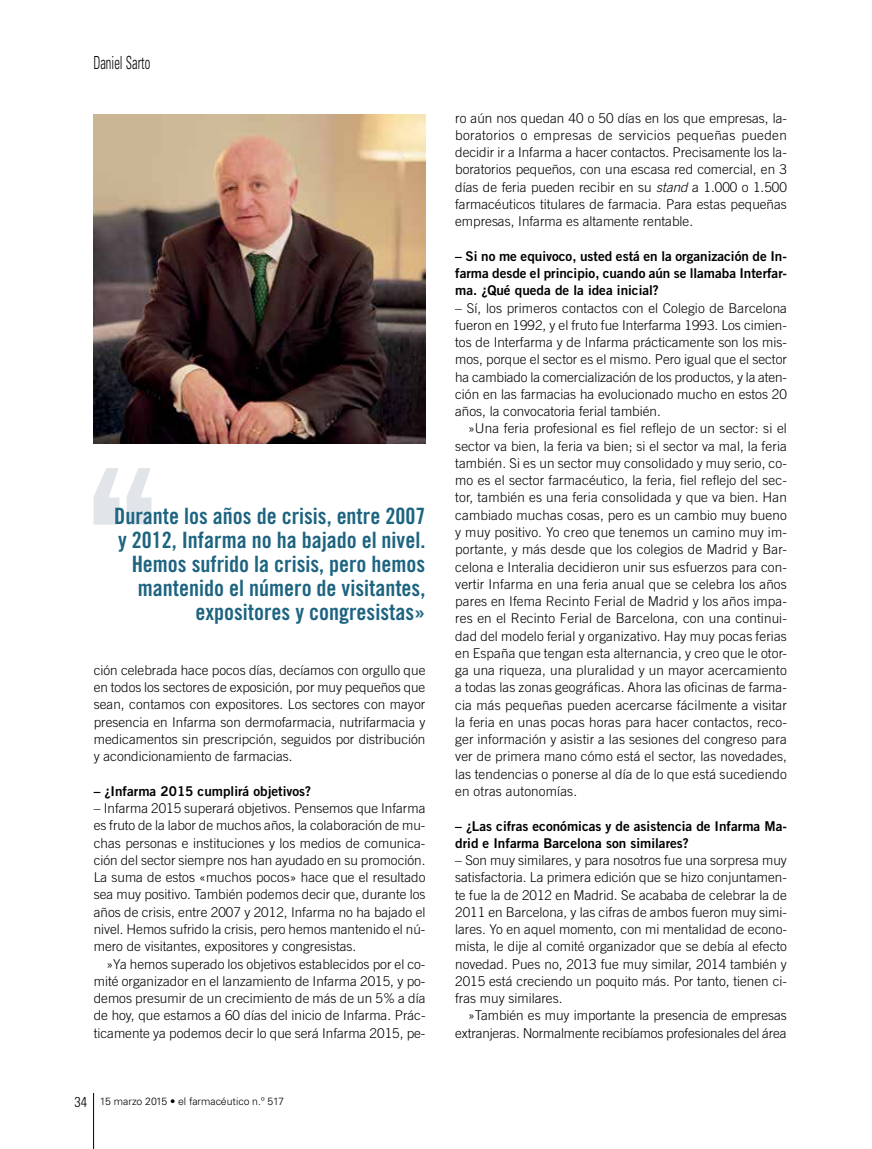
<style>
.page{position:relative;width:872px;height:1149px;background:#fff}
.page>*{position:absolute;margin:0;border:0;box-sizing:border-box;transform-origin:0 0}
.t1{font:22.5px/24px "Trade Gothic LT Std Bd Cn 20";color:#1d6481;text-align:right}
.t2{font:300 condensed 18px "Univers LT Std";color:#000;scale:.7 1}
.t3{font:300 condensed 14.25px "Univers LT Std";color:#000}
.t4{font:300 13.5px/17.2px "Trade Gothic LT Std";color:#000;text-align:justify}
.t5{font:13.5px/17.2px "Trade Gothic LT Std Bd 2";color:#000;text-align:justify}
.t6{font:300 10.5px "Univers LT Std";color:#000}
.s1{font-style:italic}
</style>
<div class="page">
<hr style="left:93px;top:1092px;width:1px;height:56px;background:#000">
<svg style="left:127px;top:468px;width:24px;height:56px"></svg>
<svg style="left:94px;top:468px;width:25px;height:56px"></svg>
<img style="left:94px;top:115px;width:331px;height:328px">
<h2 class="t2" style="left:93px;top:52px;width:83px">Daniel Sarto</h2>
<h1 class="t1" style="left:114px;top:504px;width:313px">Durante los años de crisis, entre 2007 y 2012, Infarma no ha bajado el nivel.<br>Hemos sufrido la crisis, pero hemos mantenido el número de visitantes, expositores y congresistas»</h1>
<p class="t4" style="left:94px;top:661px;width:333px">ción celebrada hace pocos días, decíamos con orgullo que en todos los sectores de exposición, por muy pequeños que sean, contamos con expositores. Los sectores con mayor presencia en Infarma son dermofarmacia, nutrifarmacia y medicamentos sin prescripción, seguidos por distribución y acondicionamiento de farmacias.</p>
<p class="t5" style="left:94px;top:781px;width:219px">– ¿Infarma 2015 cumplirá objetivos?</p>
<p class="t4" style="left:94px;top:799px;width:333px">– Infarma 2015 superará objetivos. Pensemos que Infarma es fruto de la labor de muchos años, la colaboración de mu&shy;chas personas e instituciones y los medios de comunica&shy;ción del sector siempre nos han ayudado en su promoción.<br>La suma de estos «muchos pocos» hace que el resultado sea muy positivo. También podemos decir que, durante los años de crisis, entre 2007 y 2012, Infarma no ha bajado el nivel. Hemos sufrido la crisis, pero hemos mantenido el nú&shy;mero de visitantes, expositores y congresistas.</p>
<p class="t4" style="left:94px;top:954px;width:333px;text-indent:13px">»Ya hemos superado los objetivos establecidos por el co&shy;mité organizador en el lanzamiento de Infarma 2015, y po&shy;demos presumir de un crecimiento de más de un 5% a día de hoy, que estamos a 60 días del inicio de Infarma. Prác&shy;ticamente ya podemos decir lo que será Infarma 2015, pe-</p>
<p class="t3" style="left:75px;top:1092px;width:14px">34</p>
<p class="t6" style="left:100px;top:1094px;width:186px">15 marzo 2015 • el farmacéutico n.º 517</p>
<p class="t4" style="left:455px;top:109px;width:333px">ro aún nos quedan 40 o 50 días en los que empresas, la&shy;boratorios o empresas de servicios pequeñas pueden decidir ir a Infarma a hacer contactos. Precisamente los la&shy;boratorios pequeños, con una escasa red comercial, en 3 días de feria pueden recibir en su <span class="s1">stand</span> a 1.000 o 1.500 farmacéuticos titulares de farmacia. Para estas pequeñas empresas, Infarma es altamente rentable.</p>
<p class="t5" style="left:455px;top:247px;width:333px">– Si no me equivoco, usted está en la organización de In&shy;farma desde el principio, cuando aún se llamaba Interfar&shy;ma. ¿Qué queda de la idea inicial?</p>
<p class="t4" style="left:455px;top:299px;width:333px">– Sí, los primeros contactos con el Colegio de Barcelona fueron en 1992, y el fruto fue Interfarma 1993. Los cimien&shy;tos de Interfarma y de Infarma prácticamente son los mis&shy;mos, porque el sector es el mismo. Pero igual que el sector ha cambiado la comercialización de los productos, y la aten&shy;ción en las farmacias ha evolucionado mucho en estos 20 años, la convocatoria ferial también.</p>
<p class="t4" style="left:455px;top:419px;width:333px;text-indent:13px">»Una feria profesional es fiel reflejo de un sector: si el sector va bien, la feria va bien; si el sector va mal, la feria también. Si es un sector muy consolidado y muy serio, co&shy;mo es el sector farmacéutico, la feria, fiel reflejo del sec&shy;tor, también es una feria consolidada y que va bien. Han cambiado muchas cosas, pero es un cambio muy bueno y muy positivo. Yo creo que tenemos un camino muy im&shy;portante, y más desde que los colegios de Madrid y Bar&shy;celona e Interalia decidieron unir sus esfuerzos para con&shy;vertir Infarma en una feria anual que se celebra los años pares en Ifema Recinto Ferial de Madrid y los años impa&shy;res en el Recinto Ferial de Barcelona, con una continui&shy;dad del modelo ferial y organizativo. Hay muy pocas ferias en España que tengan esta alternancia, y creo que le otor&shy;ga una riqueza, una pluralidad y un mayor acercamiento a todas las zonas geográficas. Ahora las oficinas de farma&shy;cia más pequeñas pueden acercarse fácilmente a visitar la feria en unas pocas horas para hacer contactos, reco&shy;ger información y asistir a las sesiones del congreso para ver de primera mano cómo está el sector, las novedades, las tendencias o ponerse al día de lo que está sucediendo en otras autonomías.</p>
<p class="t5" style="left:455px;top:816px;width:333px">– ¿Las cifras económicas y de asistencia de Infarma Ma&shy;drid e Infarma Barcelona son similares?</p>
<p class="t4" style="left:455px;top:851px;width:333px">– Son muy similares, y para nosotros fue una sorpresa muy satisfactoria. La primera edición que se hizo conjuntamen&shy;te fue la de 2012 en Madrid. Se acababa de celebrar la de 2011 en Barcelona, y las cifras de ambos fueron muy simi&shy;lares. Yo en aquel momento, con mi mentalidad de econo&shy;mista, le dije al comité organizador que se debía al efecto novedad. Pues no, 2013 fue muy similar, 2014 también y 2015 está creciendo un poquito más. Por tanto, tienen ci&shy;fras muy similares.</p>
<p class="t4" style="left:455px;top:1006px;width:333px;text-align:right">»También es muy importante la presencia de empresas extranjeras. Normalmente recibíamos profesionales del área</p>
</div>
